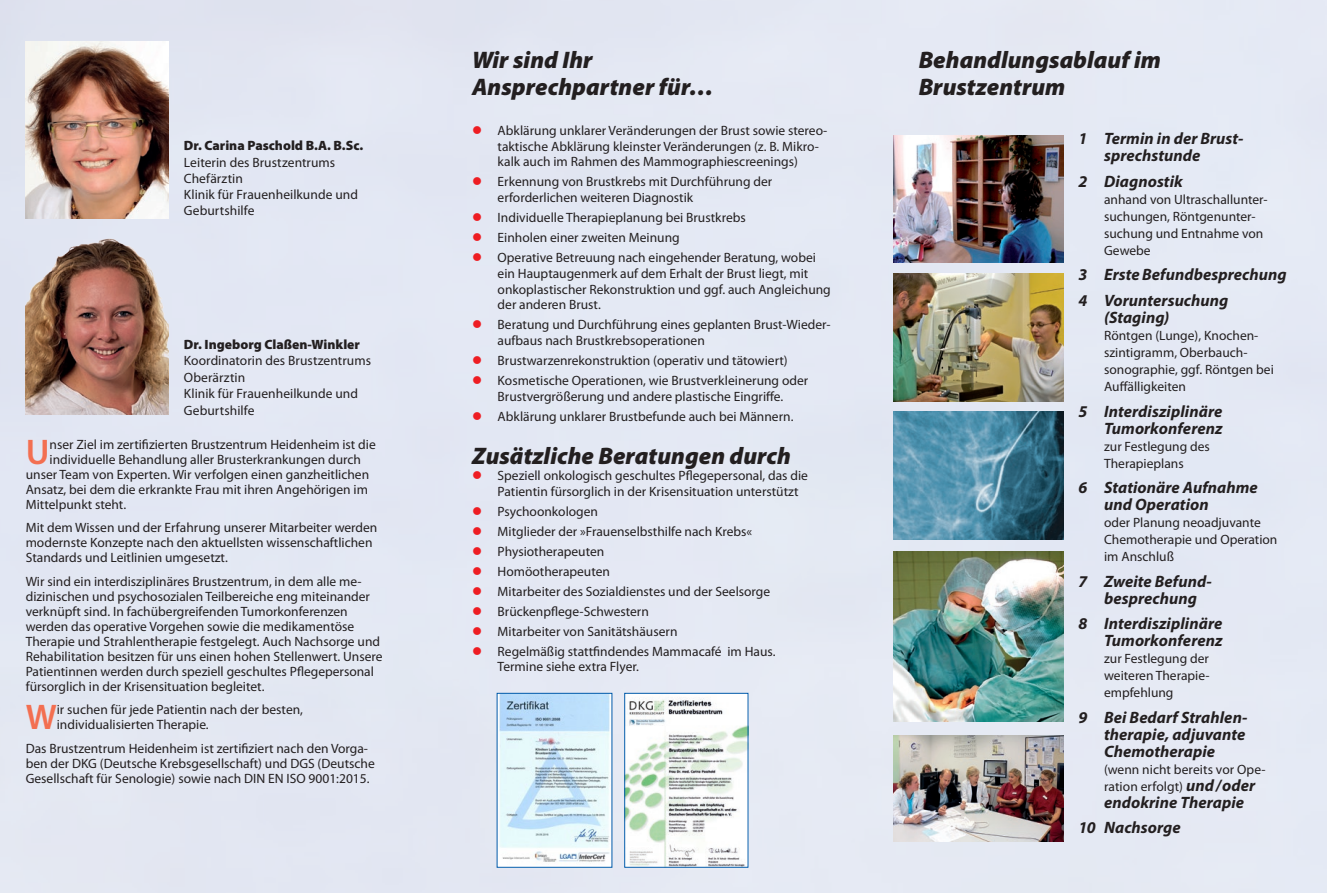
<style>
.page{position:relative;width:1327px;height:893px;background:#e4e8f3}
.page>*{position:absolute;margin:0;border:0;box-sizing:border-box;transform-origin:0 0}
.Vorwort{font:600 35.7px "Myriad Pro";color:#f36f51}
.Headline{font:italic 900 24px/27px "Myriad Pro";color:#231f20}
.Headline_1{font:italic 700 16.5px/17px "Myriad Pro";letter-spacing:.005em;color:#231f20}
.Vorwort_ohne_Initial{font:13.5px/15px "Myriad Pro";color:#231f20}
.Vorwort-2{font:13.5px/15px "Myriad Pro";color:#231f20}
.Liste_w_o_BFP{font:13.5px/17px "Myriad Pro";color:#231f20}
.Headline_1-2{font:13.5px/17px "Myriad Pro";color:#231f20}
.t1{font:900 13.5px/16.2px "Myriad Pro";color:#231f20}
.s1{font-weight:400}
.s2{font-weight:900}
.s3{font-weight:700;font-style:italic;font-size:16.5px}
</style>
<div class="page">
<img style="left:26px;top:42px;width:143px;height:176px">
<img style="left:26px;top:238px;width:143px;height:176px">
<img style="left:893px;top:135px;width:170px;height:128px">
<img style="left:893px;top:736px;width:170px;height:106px">
<img style="left:893px;top:274px;width:170px;height:127px">
<img style="left:893px;top:551px;width:170px;height:170px">
<img style="left:893px;top:412px;width:170px;height:127px">
<img style="left:626px;top:695px;width:120px;height:170px">
<div style="left:624px;top:693px;width:124px;height:174px;border:1px solid #015aaa"></div>
<img style="left:499px;top:695px;width:111px;height:170px">
<svg style="left:473px;top:126px;width:8px;height:8px"></svg>
<svg style="left:473px;top:177px;width:8px;height:8px"></svg>
<svg style="left:473px;top:213px;width:8px;height:8px"></svg>
<svg style="left:473px;top:233px;width:8px;height:8px"></svg>
<svg style="left:473px;top:253px;width:8px;height:8px"></svg>
<svg style="left:473px;top:320px;width:8px;height:8px"></svg>
<svg style="left:473px;top:356px;width:8px;height:8px"></svg>
<svg style="left:473px;top:376px;width:8px;height:8px"></svg>
<svg style="left:473px;top:412px;width:8px;height:8px"></svg>
<svg style="left:473px;top:471px;width:8px;height:8px"></svg>
<svg style="left:473px;top:507px;width:8px;height:8px"></svg>
<svg style="left:473px;top:527px;width:8px;height:8px"></svg>
<svg style="left:473px;top:547px;width:8px;height:8px"></svg>
<svg style="left:473px;top:567px;width:8px;height:8px"></svg>
<svg style="left:473px;top:587px;width:8px;height:8px"></svg>
<svg style="left:473px;top:607px;width:8px;height:8px"></svg>
<svg style="left:473px;top:627px;width:8px;height:8px"></svg>
<svg style="left:473px;top:647px;width:8px;height:8px"></svg>
<p class="t1" style="left:184px;top:137px;width:181px">Dr. Carina Paschold B.A. B.Sc.<br><span class="s1">Leiterin des Brustzentrums</span></p>
<p class="Vorwort_ohne_Initial" style="left:184px;top:170px;width:176px;line-height:16.2px">Chefärztin<br>Klinik für Frauenheilkunde und<br>Geburtshilfe</p>
<p class="Vorwort_ohne_Initial" style="left:184px;top:336px;width:189px;line-height:16.5px"><span class="s2">Dr. Ingeborg Claßen-Winkler<br></span>Koordinatorin des Brustzentrums</p>
<p class="Vorwort_ohne_Initial" style="left:184px;top:369px;width:176px;line-height:16.5px">Oberärztin<br>Klinik für Frauenheilkunde und<br>Geburtshilfe</p>
<p class="Vorwort" style="left:26px;top:432px;width:25px">U</p>
<p class="Vorwort-2" style="left:50px;top:437px;width:328px">nser Ziel im zertifizierten Brustzentrum Heidenheim ist die</p>
<p class="Vorwort-2" style="left:50px;top:452px;width:313px">individuelle Behandlung aller Brusterkrankungen durch</p>
<p class="Vorwort-2" style="left:26px;top:467px;width:345px">unser Team von Experten. Wir verfolgen einen ganzheitlichen</p>
<p class="Vorwort-2" style="left:26px;top:482px;width:344px">Ansatz, bei dem die erkrankte Frau mit ihren Angehörigen im</p>
<p class="Vorwort-2" style="left:26px;top:497px;width:102px">Mittelpunkt steht.</p>
<p class="Vorwort_ohne_Initial" style="left:26px;top:520px;width:353px">Mit dem Wissen und der Erfahrung unserer Mitarbeiter werden modernste Konzepte nach den aktuellsten wissenschaftlichen<br>Standards und Leitlinien umgesetzt.</p>
<p class="Vorwort_ohne_Initial" style="left:26px;top:574px;width:358px">Wir sind ein interdisziplinäres Brustzentrum, in dem alle me&shy;dizinischen und psychosozialen Teilbereiche eng miteinander verknüpft sind. In fachübergreifenden Tumorkonferenzen werden das operative Vorgehen sowie die medikamentöse Therapie und Strahlentherapie festgelegt. Auch Nachsorge und Rehabilitation besitzen für uns einen hohen Stellenwert. Unsere Patientinnen werden durch speziell geschultes Pflegepersonal fürsorglich in der Krisensituation begleitet.</p>
<p class="Vorwort" style="left:26px;top:697px;width:33px">W</p>
<p class="Vorwort-2" style="left:57px;top:702px;width:248px">ir suchen für jede Patientin nach der besten, individualisierten Therapie.</p>
<p class="Vorwort_ohne_Initial" style="left:26px;top:741px;width:350px">Das Brustzentrum Heidenheim ist zertifiziert nach den Vorga&shy;ben der DKG (Deutsche Krebsgesellschaft) und DGS (Deutsche<br>Gesellschaft für Senologie) sowie nach DIN EN ISO 9001:2015.</p>
<p class="Headline" style="left:472px;top:47px;width:243px">Wir sind Ihr<br>Ansprechpartner für…</p>
<p class="Vorwort_ohne_Initial" style="left:497px;top:123px;width:330px;line-height:15.8px">Abklärung unklarer Veränderungen der Brust sowie stereo&shy;taktische Abklärung kleinster Veränderungen (z. B. Mikro&shy;kalk auch im Rahmen des Mammographiescreenings)</p>
<p class="Vorwort_ohne_Initial" style="left:497px;top:174px;width:276px;line-height:15.8px">Erkennung von Brustkrebs mit Durchführung der erforderlichen weiteren Diagnostik</p>
<p class="Vorwort_ohne_Initial" style="left:497px;top:210px;width:250px">Individuelle Therapieplanung bei Brustkrebs</p>
<p class="Vorwort_ohne_Initial" style="left:497px;top:230px;width:184px">Einholen einer zweiten Meinung</p>
<p class="Vorwort_ohne_Initial" style="left:497px;top:250px;width:335px;line-height:15.8px">Operative Betreuung nach eingehender Beratung, wobei ein Hauptaugenmerk auf dem Erhalt der Brust liegt, mit onkoplastischer Rekonstruktion und ggf. auch Angleichung der anderen Brust.</p>
<p class="Vorwort_ohne_Initial" style="left:497px;top:317px;width:334px;line-height:15.8px">Beratung und Durchführung eines geplanten Brust-Wieder&shy;aufbaus nach Brustkrebsoperationen</p>
<p class="Vorwort_ohne_Initial" style="left:497px;top:353px;width:292px">Brustwarzenrekonstruktion (operativ und tätowiert)</p>
<p class="Vorwort_ohne_Initial" style="left:497px;top:373px;width:312px;line-height:15.8px">Kosmetische Operationen, wie Brustverkleinerung oder<br>Brustvergrößerung und andere plastische Eingriffe.</p>
<p class="Vorwort_ohne_Initial" style="left:497px;top:409px;width:297px">Abklärung unklarer Brustbefunde auch bei Männern.</p>
<p class="Headline" style="left:472px;top:443px;width:320px">Zusätzliche Beratungen durch</p>
<p class="Vorwort_ohne_Initial" style="left:497px;top:468px;width:312px;line-height:15.8px">Speziell onkologisch geschultes Pflegepersonal, das die<br>Patientin fürsorglich in der Krisensituation unterstützt</p>
<p class="Vorwort_ohne_Initial" style="left:497px;top:504px;width:102px">Psychoonkologen</p>
<p class="Vorwort_ohne_Initial" style="left:497px;top:524px;width:256px">Mitglieder der »Frauenselbsthilfe nach Krebs«</p>
<p class="Vorwort_ohne_Initial" style="left:497px;top:544px;width:108px">Physiotherapeuten</p>
<p class="Vorwort_ohne_Initial" style="left:497px;top:564px;width:114px">Homöotherapeuten</p>
<p class="Vorwort_ohne_Initial" style="left:497px;top:584px;width:274px">Mitarbeiter des Sozialdienstes und der Seelsorge</p>
<p class="Vorwort_ohne_Initial" style="left:497px;top:604px;width:153px">Brückenpflege-Schwestern</p>
<p class="Vorwort_ohne_Initial" style="left:497px;top:624px;width:181px">Mitarbeiter von Sanitätshäusern</p>
<p class="Vorwort_ohne_Initial" style="left:497px;top:643px;width:279px;line-height:15.8px">Regelmäßig stattfindendes Mammacafé im Haus.<br>Termine siehe extra Flyer.</p>
<p class="Headline" style="left:918px;top:47px;width:244px">Behandlungsablauf im<br>Brustzentrum</p>
<p class="Headline_1" style="left:1104px;top:130px;width:141px;text-indent:-26px">1 Termin in der Brust&shy;sprechstunde</p>
<p class="Headline_1" style="left:1078px;top:173px;width:106px">2 Diagnostik</p>
<p class="Liste_w_o_BFP" style="left:1104px;top:191px;width:164px">anhand von Ultraschallunter&shy;suchungen, Röntgenunter&shy;suchung und Entnahme von<br>Gewebe</p>
<p class="Headline_1" style="left:1078px;top:267px;width:209px">3 Erste Befundbesprechung</p>
<p class="Headline_1" style="left:1104px;top:292px;width:126px;text-indent:-26px">4 Voruntersuchung (Staging)</p>
<p class="Headline_1-2" style="left:1104px;top:327px;width:171px">Röntgen (Lunge), Knochen&shy;szintigramm, Oberbauch&shy;sonographie, ggf. Röntgen bei<br>Auffälligkeiten</p>
<p class="Headline_1" style="left:1078px;top:403px;width:145px;text-align:right">5 Interdisziplinäre<br>Tumorkonferenz</p>
<p class="Liste_w_o_BFP" style="left:1104px;top:438px;width:107px">zur Festlegung des<br>Therapieplans</p>
<p class="Headline_1" style="left:1104px;top:479px;width:155px;text-indent:-26px">6 Stationäre Aufnahme und Operation</p>
<p class="Liste_w_o_BFP" style="left:1104px;top:515px;width:175px">oder Planung neoadjuvante<br>Chemotherapie und Operation im Anschluß</p>
<p class="Headline_1" style="left:1104px;top:573px;width:109px;text-indent:-26px">7 Zweite Befund&shy;besprechung</p>
<p class="Headline_1" style="left:1078px;top:616px;width:145px;text-align:right">8 Interdisziplinäre<br>Tumorkonferenz</p>
<p class="Liste_w_o_BFP" style="left:1104px;top:651px;width:107px;text-align:justify">zur Festlegung der weiteren Therapie&shy;empfehlung</p>
<p class="Headline_1" style="left:1104px;top:709px;width:145px;text-indent:-26px">9 Bei Bedarf Strahlen&shy;therapie, adjuvante<br>Chemotherapie</p>
<p class="Headline_1-2" style="left:1104px;top:761px;width:163px">(wenn nicht bereits vor Ope&shy;ration erfolgt) <span class="s3">und/oder</span></p>
<p class="Headline_1" style="left:1104px;top:794px;width:141px">endokrine Therapie</p>
<p class="Headline_1" style="left:1078px;top:820px;width:104px">10 Nachsorge</p>
</div>
